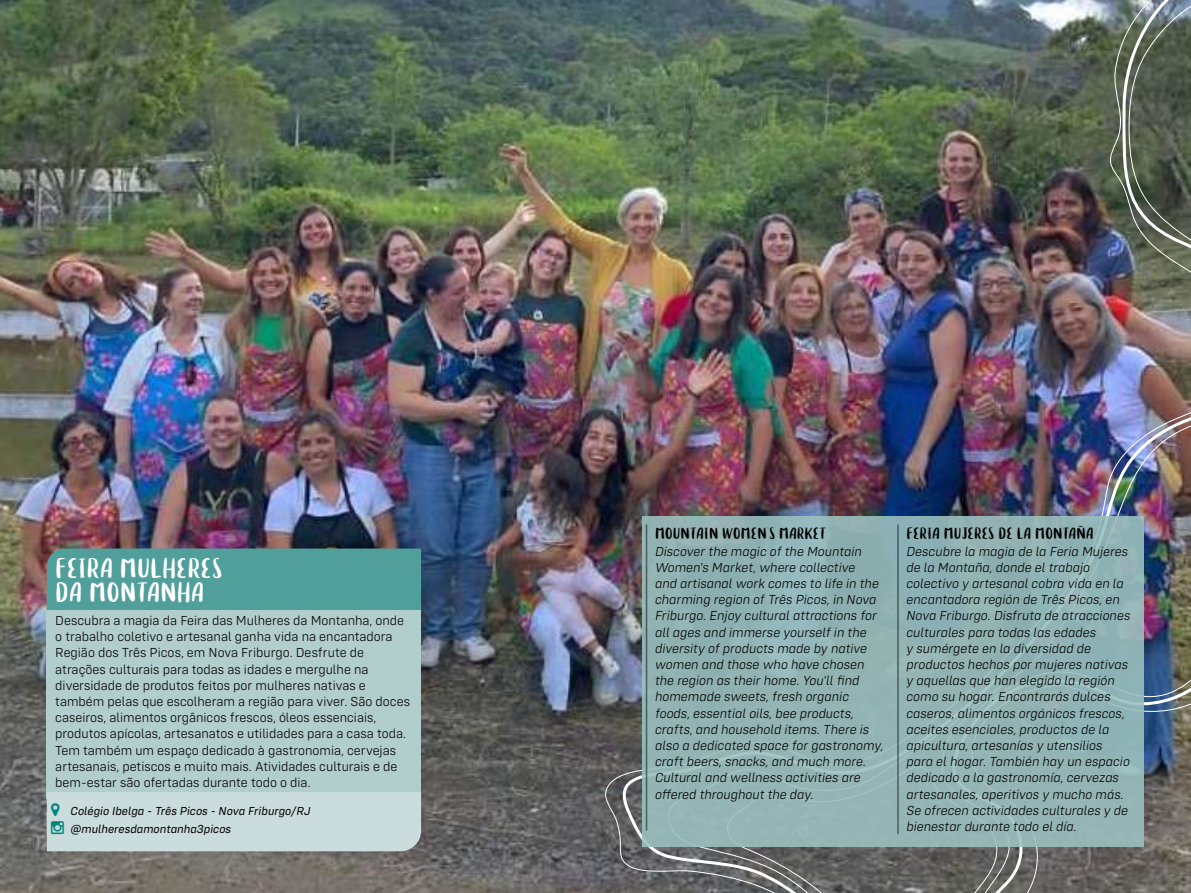
<style>
.page{position:relative;width:1191px;height:893px;background:#fff}
.page>*{position:absolute;margin:0;border:0;box-sizing:border-box;transform-origin:0 0}
.t1{font:28.5px/24px "Blusty Sans";color:#fff}
.t2{font:16.5px "Blusty Sans";color:#000}
.t3{font:italic 300 13.5px/16.2px "Config Rounded";color:#000}
.t4{font:300 13.5px/16.2px "Config Rounded";color:#000}
.t5{font:italic 12px/18px "Config Rounded";color:#000}
</style>
<div class="page">
<img style="left:598px;top:0;width:593px;height:893px">
<div style="left:642px;top:516px;width:502px;height:330px;background:#93b4b3"></div>
<hr style="left:646px;top:524px;width:1px;height:307px;background:#808285">
<hr style="left:897px;top:524px;width:1px;height:310px;background:#808285">
<img style="left:0;top:0;width:595px;height:893px">
<h1 class="t1" style="left:55px;top:556px;width:169px">FEIRA MULHERES<br>DA MONTANHA</h1>
<p class="t4" style="left:55px;top:612px;width:356px">Descubra a magia da Feira das Mulheres da Montanha, onde o trabalho coletivo e artesanal ganha vida na encantadora Região dos Três Picos, em Nova Friburgo. Desfrute de atrações culturais para todas as idades e mergulhe na diversidade de produtos feitos por mulheres nativas e também pelas que escolheram a região para viver. São doces caseiros, alimentos orgânicos frescos, óleos essenciais, produtos apícolas, artesanatos e utilidades para a casa toda.<br>Tem também um espaço dedicado à gastronomia, cervejas artesanais, petiscos e muito mais. Atividades culturais e de bem-estar são ofertadas durante todo o dia.</p>
<p class="t5" style="left:71px;top:802px;width:241px">Colégio Ibelga - Três Picos - Nova Friburgo/RJ @mulheresdamontanha3picos</p>
<p class="t2" style="left:655px;top:525px;width:173px">MOUNTAIN WOMEN'S MARKET</p>
<p class="t3" style="left:655px;top:543px;width:230px">Discover the magic of the Mountain Women's Market, where collective<br>and artisanal work comes to life in the charming region of Três Picos, in Nova Friburgo. Enjoy cultural attractions for all ages and immerse yourself in the diversity of products made by native women and those who have chosen the region as their home. You'll find homemade sweets, fresh organic foods, essential oils, bee products, crafts, and household items. There is also a dedicated space for gastronomy, craft beers, snacks, and much more.<br>Cultural and wellness activities are offered throughout the day.</p>
<p class="t2" style="left:906px;top:525px;width:189px">FERIA MUJERES DE LA MONTAÑA</p>
<p class="t3" style="left:906px;top:543px;width:225px">Descubre la magia de la Feria Mujeres de la Montaña, donde el trabajo colectivo y artesanal cobra vida en la encantadora región de Três Picos, en Nova Friburgo. Disfruta de atracciones culturales para todas las edades<br>y sumérgete en la diversidad de productos hechos por mujeres nativas y aquellas que han elegido la región como su hogar. Encontrarás dulces caseros, alimentos orgánicos frescos, aceites esenciales, productos de la apicultura, artesanías y utensilios para el hogar. También hay un espacio dedicado a la gastronomía, cervezas artesanales, aperitivos y mucho más.<br>Se ofrecen actividades culturales y de bienestar durante todo el día.</p>
</div>
